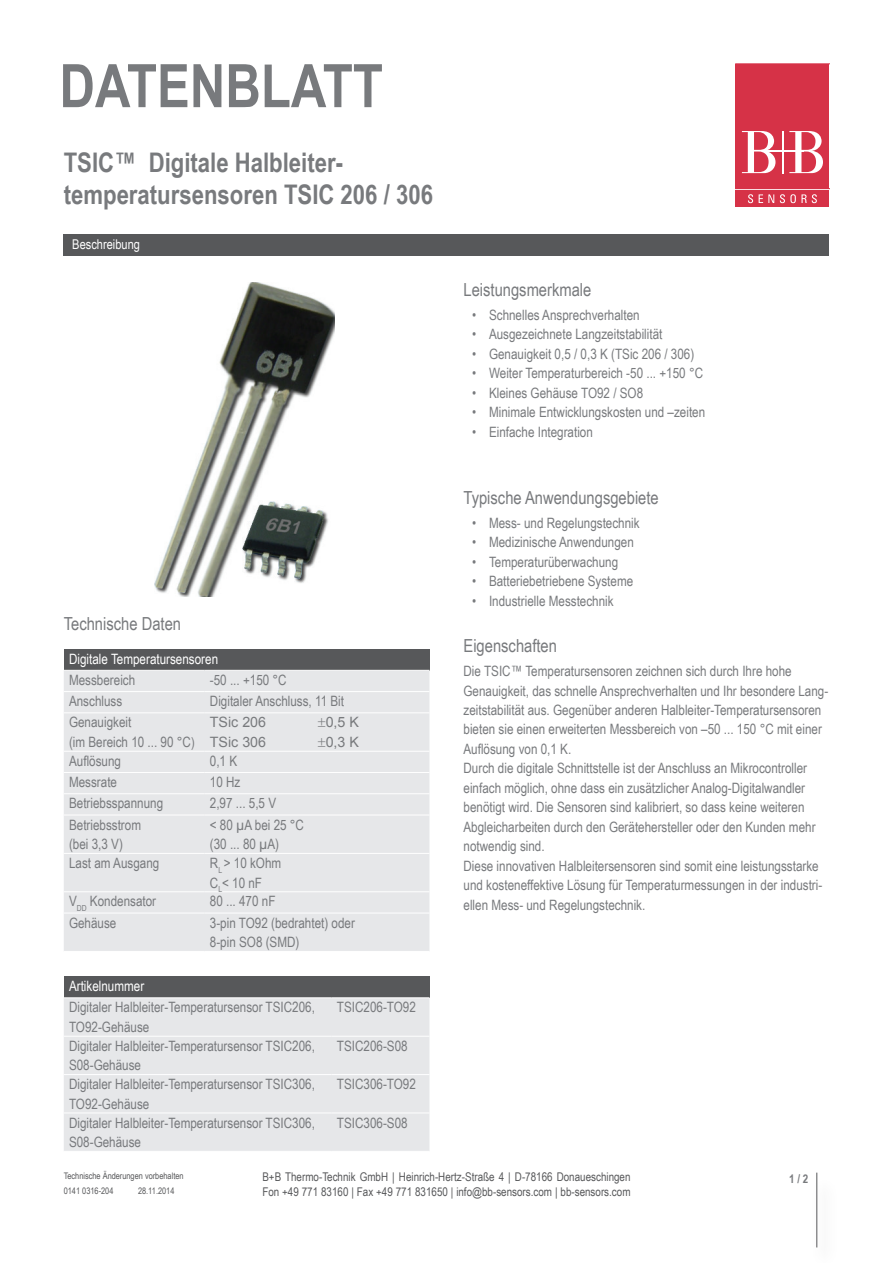
<style>
.page{position:relative;width:893px;height:1263px;background:#fff}
.page>*{position:absolute;margin:0;border:0;box-sizing:border-box;transform-origin:0 0}
.t1{font:700 60px "Arial Narrow";color:#787a7d}
.t2{font:700 27px/32.4px "Arial Narrow";color:#787a7d}
.t3{font:18px "Arial Narrow";color:#787a7d}
.t4{font:14.25px/19.5px "Arial Narrow";color:#787a7d}
.t5{font:14.25px "Arial Narrow";color:#fff}
.t6{font:14.25px "Arial";color:#787a7d}
.t7{font:13.5px "Arial Narrow";color:#fff}
.t8{font:12px/14.4px "Arial Narrow";color:#57585a}
.t9{font:700 12px "Arial Narrow";color:#787a7d}
.t10{font:9px/15px "Arial Narrow";color:#57585a}
.s1{font-size:13.5px}
</style>
<div class="page">
<div style="left:64px;top:234px;width:765px;height:21px;background:#57585a"></div>
<img style="left:154px;top:283px;width:181px;height:313px">
<div style="left:64px;top:649px;width:365px;height:21px;background:#57585a"></div>
<div style="left:64px;top:671px;width:365px;height:280px;background:#e6e7e9"></div>
<hr style="left:64px;top:691px;width:141px;height:1px;background:#fff">
<hr style="left:205px;top:691px;width:224px;height:1px;background:#fff">
<hr style="left:64px;top:712px;width:141px;height:1px;background:#fff">
<hr style="left:205px;top:712px;width:224px;height:1px;background:#fff">
<hr style="left:64px;top:751px;width:141px;height:1px;background:#fff">
<hr style="left:205px;top:751px;width:224px;height:1px;background:#fff">
<hr style="left:64px;top:772px;width:141px;height:1px;background:#fff">
<hr style="left:205px;top:772px;width:224px;height:1px;background:#fff">
<hr style="left:64px;top:793px;width:141px;height:1px;background:#fff">
<hr style="left:205px;top:793px;width:224px;height:1px;background:#fff">
<hr style="left:64px;top:815px;width:141px;height:1px;background:#fff">
<hr style="left:205px;top:815px;width:224px;height:1px;background:#fff">
<hr style="left:64px;top:853px;width:141px;height:1px;background:#fff">
<hr style="left:205px;top:853px;width:224px;height:1px;background:#fff">
<hr style="left:64px;top:891px;width:141px;height:1px;background:#fff">
<hr style="left:205px;top:891px;width:224px;height:1px;background:#fff">
<hr style="left:64px;top:913px;width:141px;height:1px;background:#fff">
<hr style="left:205px;top:913px;width:224px;height:1px;background:#fff">
<div style="left:64px;top:976px;width:365px;height:22px;background:#57585a"></div>
<div style="left:64px;top:998px;width:365px;height:153px;background:#e6e7e9"></div>
<hr style="left:64px;top:997px;width:268px;height:1px;background:#fff">
<hr style="left:332px;top:997px;width:97px;height:1px;background:#fff">
<hr style="left:64px;top:1036px;width:268px;height:1px;background:#fff">
<hr style="left:332px;top:1036px;width:97px;height:1px;background:#fff">
<hr style="left:64px;top:1074px;width:268px;height:1px;background:#fff">
<hr style="left:332px;top:1074px;width:97px;height:1px;background:#fff">
<hr style="left:64px;top:1112px;width:268px;height:1px;background:#fff">
<hr style="left:332px;top:1112px;width:97px;height:1px;background:#fff">
<div style="left:736px;top:190px;width:93px;height:17px;background:#d63247"></div>
<svg style="left:736px;top:64px;width:93px;height:139px"></svg>
<hr style="left:816px;top:1172px;width:1px;height:75px;background:#57585a">
<svg style="left:318px;top:718px;width:7px;height:9px"></svg>
<svg style="left:318px;top:738px;width:7px;height:9px"></svg>
<h1 class="t1" style="left:60px;top:41px;width:325px">DATENBLATT</h1>
<h2 class="t2" style="left:64px;top:145px;width:371px">TSIC™ Digitale Halbleiter&shy;temperatursensoren TSIC 206 / 306</h2>
<p class="t7" style="left:72px;top:235px;width:69px">Beschreibung</p>
<p class="t3" style="left:64px;top:610px;width:119px">Technische Daten</p>
<p class="t5" style="left:69px;top:648px;width:151px">Digitale Temperatursensoren</p>
<p class="t4" style="left:69px;top:670px;width:68px">Messbereich</p>
<p class="t4" style="left:210px;top:670px;width:78px">-50 ... +150 °C</p>
<p class="t4" style="left:69px;top:691px;width:55px">Anschluss</p>
<p class="t4" style="left:210px;top:691px;width:136px">Digitaler Anschluss, 11 Bit</p>
<p class="t4" style="left:69px;top:712px;width:127px">Genauigkeit<br>(im Bereich 10 ... 90 °C<span class="s1">)</span></p>
<p class="t6" style="left:210px;top:713px;width:58px">TSic 206</p>
<p class="t6" style="left:326px;top:713px;width:35px">0,5 K</p>
<p class="t6" style="left:210px;top:733px;width:58px">TSic 306</p>
<p class="t6" style="left:326px;top:733px;width:35px">0,3 K</p>
<p class="t4" style="left:69px;top:750px;width:53px">Auflösung</p>
<p class="t4" style="left:210px;top:750px;width:29px">0,1 K</p>
<p class="t4" style="left:69px;top:772px;width:50px">Messrate</p>
<p class="t4" style="left:210px;top:772px;width:32px">10 Hz</p>
<p class="t4" style="left:69px;top:793px;width:96px">Betriebsspannung</p>
<p class="t4" style="left:210px;top:793px;width:68px">2,97 ... 5,5 V</p>
<p class="t4" style="left:69px;top:814px;width:74px">Betriebsstrom (bei 3,3 V)</p>
<p class="t4" style="left:210px;top:814px;width:96px">&lt; 80 µA bei 25 °C (30 ... 80 µA)</p>
<p class="t4" style="left:69px;top:853px;width:92px">Last am Ausgang</p>
<p class="t4" style="left:210px;top:853px;width:73px">R<sub>L</sub> &gt; 10 kOhm<br>C<sub>L</sub>&lt; 10 nF</p>
<p class="t4" style="left:69px;top:891px;width:89px">V<sub>DD</sub> Kondensator</p>
<p class="t4" style="left:210px;top:891px;width:67px">80 ... 470 nF</p>
<p class="t4" style="left:69px;top:912px;width:49px">Gehäuse</p>
<p class="t4" style="left:210px;top:912px;width:147px">3-pin TO92 (bedrahtet) oder<br>8-pin SO8 (SMD)</p>
<p class="t5" style="left:69px;top:976px;width:77px">Artikelnummer</p>
<p class="t4" style="left:69px;top:997px;width:247px">Digitaler Halbleiter-Temperatursensor TSIC206,<br>TO92-Gehäuse</p>
<p class="t4" style="left:337px;top:997px;width:81px">TSIC206-TO92</p>
<p class="t4" style="left:69px;top:1035px;width:247px">Digitaler Halbleiter-Temperatursensor TSIC206,<br>S08-Gehäuse</p>
<p class="t4" style="left:337px;top:1035px;width:72px">TSIC206-S08</p>
<p class="t4" style="left:69px;top:1074px;width:247px">Digitaler Halbleiter-Temperatursensor TSIC306,<br>TO92-Gehäuse</p>
<p class="t4" style="left:337px;top:1074px;width:81px">TSIC306-TO92</p>
<p class="t4" style="left:69px;top:1112px;width:247px">Digitaler Halbleiter-Temperatursensor TSIC306,<br>S08-Gehäuse</p>
<p class="t4" style="left:337px;top:1112px;width:72px">TSIC306-S08</p>
<p class="t3" style="left:463px;top:276px;width:129px">Leistungsmerkmale</p>
<p class="t4" style="left:472px;top:304px;width:169px">• Schnelles Ansprechverhalten</p>
<p class="t4" style="left:472px;top:324px;width:192px">• Ausgezeichnete Langzeitstabilität</p>
<p class="t4" style="left:472px;top:343px;width:224px">• Genauigkeit 0,5 / 0,3 K (TSic 206 / 306)</p>
<p class="t4" style="left:472px;top:363px;width:233px">• Weiter Temperaturbereich -50 ... +150 °C</p>
<p class="t4" style="left:472px;top:382px;width:173px">• Kleines Gehäuse TO92 / SO8</p>
<p class="t4" style="left:472px;top:402px;width:235px">• Minimale Entwicklungskosten und –zeiten</p>
<p class="t4" style="left:472px;top:421px;width:122px">• Einfache Integration</p>
<p class="t3" style="left:463px;top:484px;width:197px">Typische Anwendungsgebiete</p>
<p class="t4" style="left:472px;top:512px;width:169px">• Mess- und Regelungstechnik</p>
<p class="t4" style="left:472px;top:532px;width:163px">• Medizinische Anwendungen</p>
<p class="t4" style="left:472px;top:551px;width:148px">• Temperaturüberwachung</p>
<p class="t4" style="left:472px;top:571px;width:163px">• Batteriebetriebene Systeme</p>
<p class="t4" style="left:472px;top:590px;width:143px">• Industrielle Messtechnik</p>
<p class="t3" style="left:463px;top:633px;width:95px">Eigenschaften</p>
<p class="t4" style="left:463px;top:661px;width:366px">Die TSIC™ Temperatursensoren zeichnen sich durch Ihre hohe Genauigkeit, das schnelle Ansprechverhalten und Ihr besondere Lang&shy;zeitstabilität aus. Gegenüber anderen Halbleiter-Temperatursensoren bieten sie einen erweiterten Messbereich von –50 ... 150 °C mit einer Auflösung von 0,1 K.<br>Durch die digitale Schnittstelle ist der Anschluss an Mikrocontroller einfach möglich, ohne dass ein zusätzlicher Analog-Digitalwandler benötigt wird. Die Sensoren sind kalibriert, so dass keine weiteren Abgleicharbeiten durch den Gerätehersteller oder den Kunden mehr notwendig sind.<br>Diese innovativen Halbleitersensoren sind somit eine leistungsstarke und kosteneffektive Lösung für Temperaturmessungen in der industri&shy;ellen Mess- und Regelungstechnik.</p>
<p class="t10" style="left:64px;top:1168px;width:121px">Technische Änderungen vorbehalten<br>0141 0316-204</p>
<p class="t10" style="left:138px;top:1183px;width:38px">28.11.2014</p>
<p class="t8" style="left:262px;top:1169px;width:370px">B+B Thermo-Technik GmbH | Heinrich-Hertz-Straße 4 | D-78166 Donaueschingen<br>Fon +49 771 83160 | Fax +49 771 831650 | info@bb-sensors.com | bb-sensors.com</p>
<p class="t9" style="left:789px;top:1170px;width:21px">1 / 2</p>
</div>
